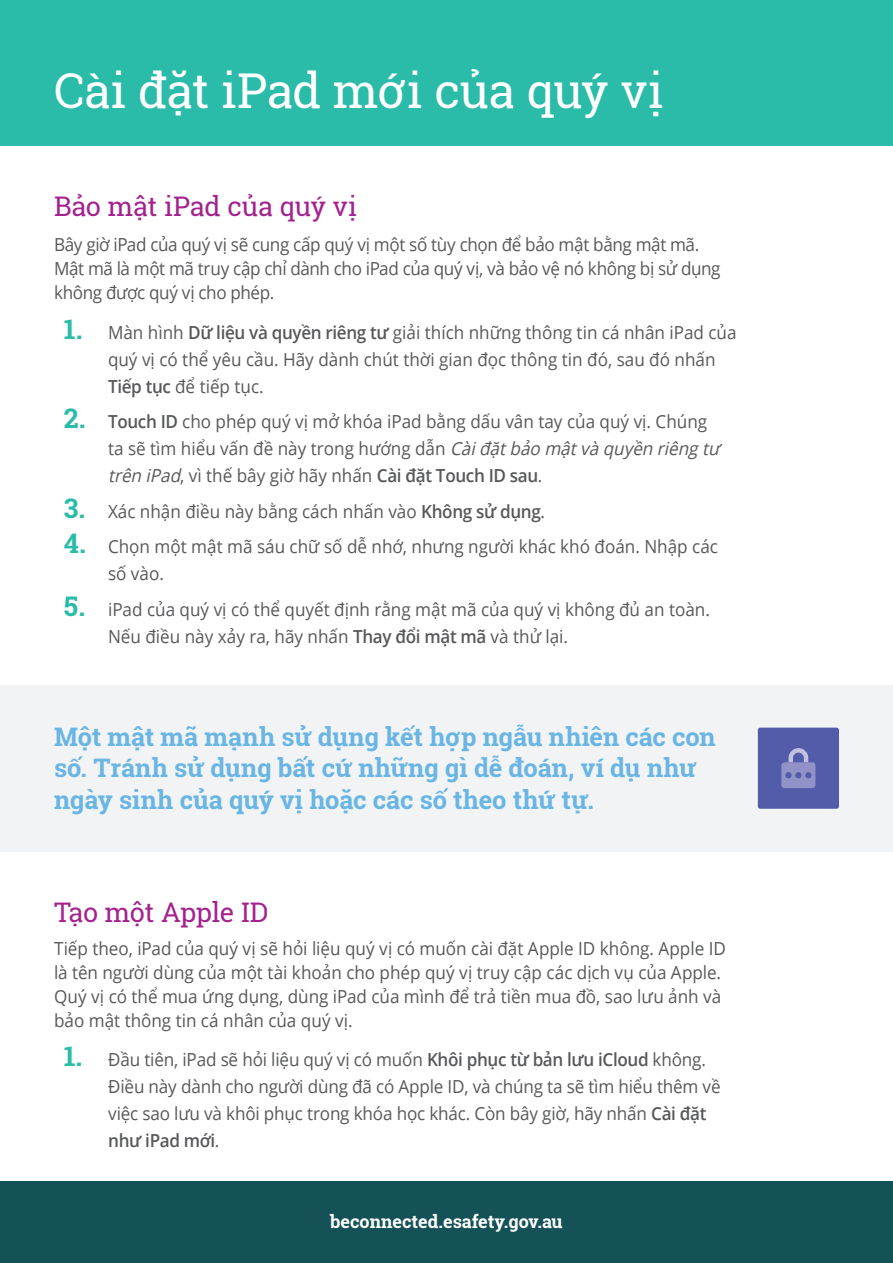
<style>
.page{position:relative;width:893px;height:1263px;background:#fff}
.page>*{position:absolute;margin:0;border:0;box-sizing:border-box;transform-origin:0 0}
.t1{font:48px "Roboto Slab";letter-spacing:-.015em;color:#fff}
.t2{font:27px "Roboto Slab";letter-spacing:-.015em;color:#a3228e}
.t3{font:700 25.5px/31.5px "Roboto Slab";letter-spacing:-.005em;color:#69b5e4}
.t4{font:18px/27px "Open Sans";color:#57585a;scale:.95 1}
.t5{font:18px/24px "Open Sans";letter-spacing:-.025em;color:#57585a;scale:.95 1}
.t6{font:700 18px "Roboto Slab";color:#fff}
.s1{font-family:"Roboto Slab";font-weight:700;font-size:27px;color:#2abca8}
.s2{font-weight:600}
.s3{font-style:italic}
</style>
<div class="page">
<div style="left:0;top:1181px;width:893px;height:82px;background:#155257"></div>
<div style="left:0;top:0;width:893px;height:145px;background:#2abca8"></div>
<div style="left:0;top:685px;width:893px;height:166px;background:#f2f3f4"></div>
<div style="left:758px;top:728px;width:81px;height:81px;background:#535ca9;border-radius:2px"></div>
<svg style="left:788px;top:748px;width:20px;height:14px"></svg>
<div style="left:781px;top:762px;width:34px;height:26px;background:#9192c7;border-radius:3px"></div>
<svg style="left:795px;top:772px;width:16px;height:6px"></svg>
<div style="left:785px;top:772px;width:7px;height:6px;background:#535ca9;border-radius:50%"></div>
<h1 class="t1" style="left:54px;top:58px;width:611px">Cài đặt iPad mới của quý vị</h1>
<h2 class="t2" style="left:54px;top:188px;width:304px">Bảo mật iPad của quý vị</h2>
<p class="t5" style="left:54px;top:232px;width:703px">Bây giờ iPad của quý vị sẽ cung cấp quý vị một số tùy chọn để bảo mật bằng mật mã.<br>Mật mã là một mã truy cập chỉ dành cho iPad của quý vị, và bảo vệ nó không bị sử dụng không được quý vị cho phép.</p>
<p class="t4" style="left:108px;top:318px;width:663px;text-indent:-44px"><span class="s1">1.</span> Màn hình <span class="s2">Dữ liệu và quyền riêng tư</span> giải thích những thông tin cá nhân iPad của quý vị có thể yêu cầu. Hãy dành chút thời gian đọc thông tin đó, sau đó nhấn<br><span class="s2">Tiếp tục</span> để tiếp tục.</p>
<p class="t4" style="left:108px;top:407px;width:650px;text-indent:-44px"><span class="s1">2.</span> <span class="s2">Touch ID</span> cho phép quý vị mở khóa iPad bằng dấu vân tay của quý vị. Chúng ta sẽ tìm hiểu vấn đề này trong hướng dẫn <span class="s3">Càiđặtbảo mậtvà quyền riêngtư trên iPad</span>, vì thế bây giờ hãy nhấn <span class="s2">Cài đặt Touch ID sau</span>.</p>
<p class="t4" style="left:64px;top:497px;width:508px"><span class="s1">3.</span> Xác nhận điều này bằng cách nhấn vào <span class="s2">Không sử dụng</span>.</p>
<p class="t4" style="left:108px;top:532px;width:644px;text-indent:-44px"><span class="s1">4.</span> Chọn một mật mã sáu chữ số dễ nhớ, nhưng người khác khó đoán. Nhập các số vào.</p>
<p class="t4" style="left:108px;top:595px;width:635px;text-indent:-44px"><span class="s1">5.</span> iPad của quý vị có thể quyết định rằng mật mã của quý vị không đủ an toàn.<br>Nếu điều này xảy ra, hãy nhấn <span class="s2">Thay đổi mật mã</span> và thử lại.</p>
<h3 class="t3" style="left:54px;top:720px;width:663px">Một mật mã mạnh sử dụng kết hợp ngẫu nhiên các con số. Tránh sử dụng bất cứ những gì dễ đoán, ví dụ như ngày sinh của quý vị hoặc các số theo thứ tự.</h3>
<h2 class="t2" style="left:54px;top:894px;width:216px">Tạo một Apple ID</h2>
<p class="t4" style="left:54px;top:935px;width:709px;line-height:24px">Tiếp theo, iPad của quý vị sẽ hỏi liệu quý vị có muốn cài đặt Apple ID không. Apple ID là tên người dùng của một tài khoản cho phép quý vị truy cập các dịch vụ của Apple.<br>Quý vị có thể mua ứng dụng, dùng iPad của mình để trả tiền mua đồ, sao lưu ảnh và bảo mật thông tin cá nhân của quý vị.</p>
<p class="t4" style="left:108px;top:1046px;width:646px;text-indent:-44px"><span class="s1">1.</span> Đầu tiên, iPad sẽ hỏi liệu quý vị có muốn <span class="s2">Khôi phục từ bản lưu iCloud</span> không.<br>Điều này dành cho người dùng đã có Apple ID, và chúng ta sẽ tìm hiểu thêm về việc sao lưu và khôi phục trong khóa học khác. Còn bây giờ, hãy nhấn <span class="s2">Cài đặt như iPad mới</span>.</p>
<p class="t6" style="left:330px;top:1209px;width:234px">beconnected.esafety.gov.au</p>
</div>
